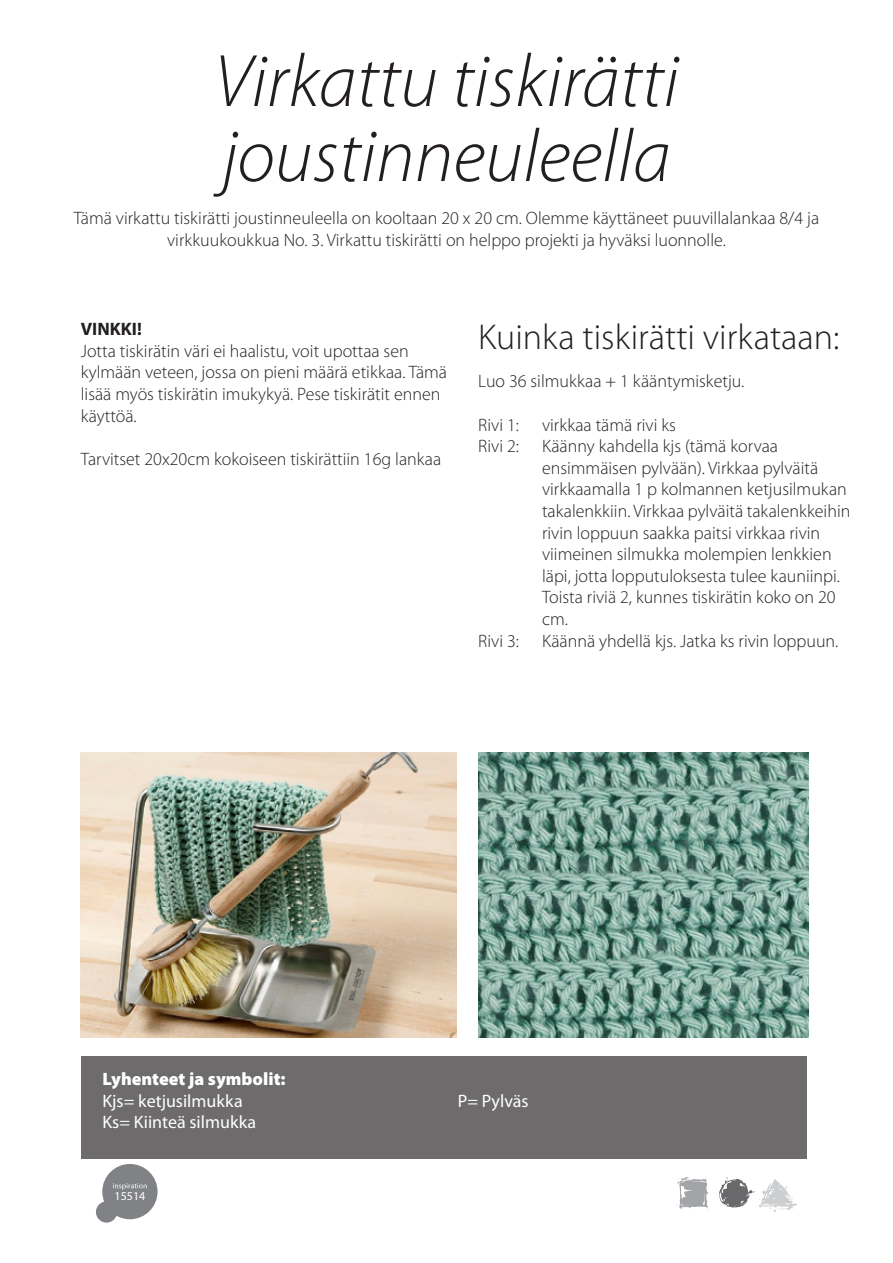
<style>
.page{position:relative;width:893px;height:1263px;background:#fff}
.page>*{position:absolute;margin:0;border:0;box-sizing:border-box;transform-origin:0 0}
.t1{font:italic 300 75px/75px "Myriad Pro";color:#231f20}
.t2{font:300 36px "Myriad Pro";color:#231f20}
.t3{font:300 18px/21.6px "Myriad Pro";color:#231f20}
.t4{font:18px/21.6px "Myriad Pro";color:#fff}
.t5{font:900 18px "Myriad Pro";color:#fff}
.t6{font:700 18px "Myriad Pro";color:#231f20}
.t7{font:12px "Myriad Pro";color:#fff}
</style>
<div class="page">
<div style="left:81px;top:1057px;width:725px;height:102px;background:#6e6b6c"></div>
<svg style="left:676px;top:1177px;width:33px;height:32px"></svg>
<svg style="left:719px;top:1177px;width:78px;height:35px"></svg>
<svg style="left:96px;top:1164px;width:62px;height:58px"></svg>
<img style="left:81px;top:753px;width:375px;height:284px">
<img style="left:478px;top:753px;width:330px;height:284px">
<h1 class="t1" style="left:214px;top:43px;width:466px">Virkattu tiskirätti joustinneuleella</h1>
<p class="t3" style="left:74px;top:207px;width:747px;text-align:center">Tämä virkattu tiskirätti joustinneuleella on kooltaan 20 x 20 cm. Olemme käyttäneet puuvillalankaa 8/4 ja virkkuukoukkua No. 3. Virkattu tiskirätti on helppo projekti ja hyväksi luonnolle.</p>
<p class="t6" style="left:81px;top:317px;width:63px">VINKKI!</p>
<p class="t3" style="left:81px;top:340px;width:368px">Jotta tiskirätin väri ei haalistu, voit upottaa sen kylmään veteen, jossa on pieni määrä etikkaa. Tämä lisää myös tiskirätin imukykyä. Pese tiskirätit ennen käyttöä.</p>
<p class="t3" style="left:81px;top:448px;width:362px">Tarvitset 20x20cm kokoiseen tiskirättiin 16g lankaa</p>
<h2 class="t2" style="left:478px;top:315px;width:363px">Kuinka tiskirätti virkataan:</h2>
<p class="t3" style="left:478px;top:370px;width:268px">Luo 36 silmukkaa + 1 kääntymisketju.</p>
<p class="t3" style="left:478px;top:414px;width:42px">Rivi 1:</p>
<p class="t3" style="left:542px;top:414px;width:135px">virkkaa tämä rivi ks</p>
<p class="t3" style="left:478px;top:435px;width:42px">Rivi 2:</p>
<p class="t3" style="left:542px;top:435px;width:310px">Käänny kahdella kjs (tämä korvaa ensimmäisen pylvään). Virkkaa pylväitä virkkaamalla 1 p kolmannen ketjusilmukan takalenkkiin. Virkkaa pylväitä takalenkkeihin rivin loppuun saakka paitsi virkkaa rivin viimeinen silmukka molempien lenkkien läpi, jotta lopputuloksesta tulee kauniinpi.<br>Toista riviä 2, kunnes tiskirätin koko on 20 cm.</p>
<p class="t3" style="left:478px;top:630px;width:42px">Rivi 3:</p>
<p class="t3" style="left:542px;top:630px;width:298px">Käännä yhdellä kjs. Jatka ks rivin loppuun.</p>
<p class="t5" style="left:102px;top:1067px;width:185px">Lyhenteet ja symbolit:</p>
<p class="t4" style="left:102px;top:1089px;width:155px">Kjs= ketjusilmukka<br>Ks= Kiinteä silmukka</p>
<p class="t4" style="left:458px;top:1089px;width:72px">P= Pylväs</p>
<p class="t7" style="left:115px;top:1188px;width:32px">15514</p>
</div>
